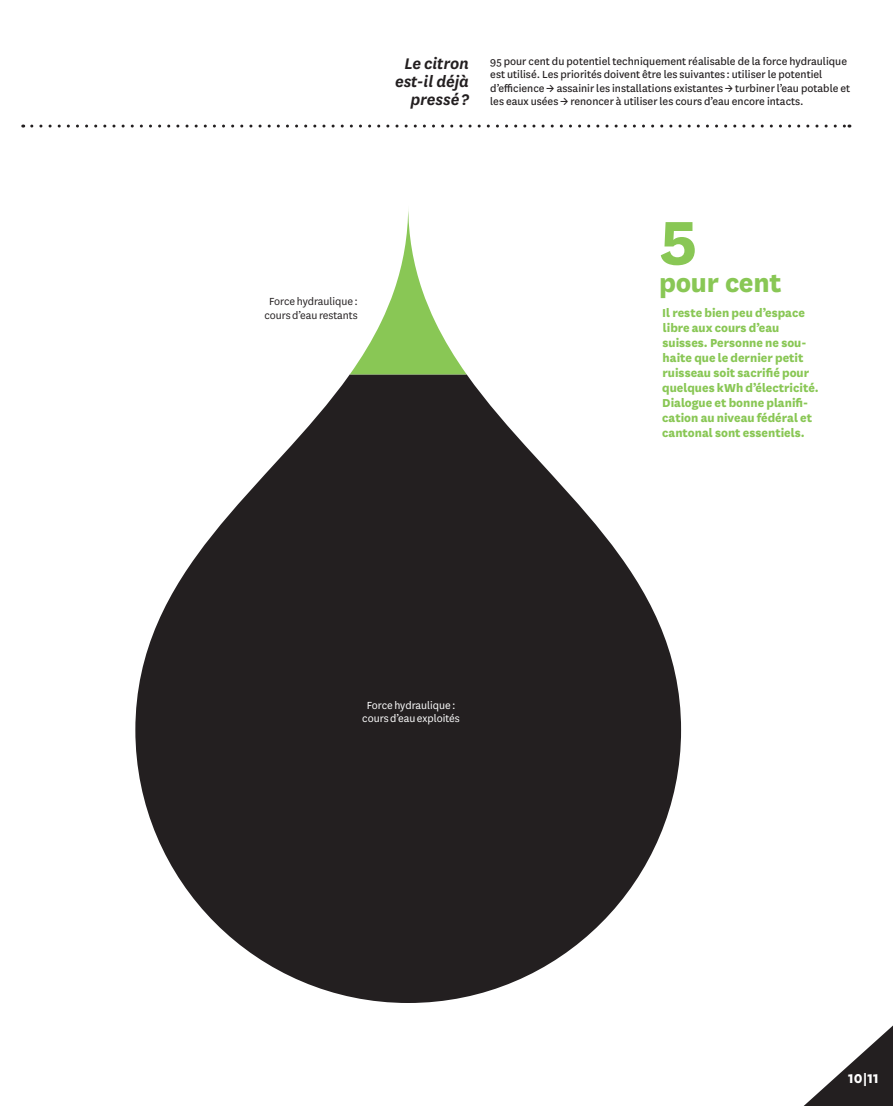
<style>
.page{position:relative;width:893px;height:1106px;background:#fff}
.page>*{position:absolute;margin:0;border:0;box-sizing:border-box;transform-origin:0 0}
.t1{font:600 120px "National";color:#89c755}
.t2{font:800 30px "National";letter-spacing:-.01em;color:#89c755}
.t3{font:italic 600 18px/18px "National";color:#231f20;text-align:right}
.t4{font:800 15px "National";color:#fff}
.t5{font:800 13.5px/15px "National";color:#89c755}
.t6{font:12px/13.5px "National";color:#231f20}
.t7{font:12px/13.5px "National";color:#fff;text-align:center}
.t8{font:12px/13.5px "National";color:#231f20;text-align:center}
</style>
<div class="page">
<svg style="left:32px;top:125px;width:818px;height:3px"></svg>
<svg style="left:135px;top:374px;width:546px;height:629px;fill:#231f20"></svg>
<svg style="left:350px;top:209px;width:117px;height:165px"></svg>
<svg style="left:803px;top:1025px;width:90px;height:81px"></svg>
<h3 class="t3" style="left:395px;top:54px;width:75px">Le citron est-il déjà pressé ?</h3>
<p class="t6" style="left:490px;top:54px;width:361px">95 pour cent du potentiel techniquement réalisable de la force hydraulique est utilisé. Les priorités doivent être les suivantes : utiliser le potentiel d’efficience -&gt; assainir les installations existantes -&gt; turbiner l’eau potable et les eaux usées -&gt; renoncer à utiliser les cours d’eau encore intacts.</p>
<p class="t8" style="left:264px;top:294px;width:95px">Force hydraulique : cours d’eau restants</p>
<h1 class="t1" style="left:659px;top:144px;width:40px">5</h1>
<h2 class="t2" style="left:659px;top:261px;width:124px">pour cent</h2>
<p class="t5" style="left:662px;top:305px;width:158px">Il reste bien peu d’espace libre aux cours d’eau suisses. Personne ne sou&shy;haite que le dernier petit ruisseau soit sacrifié pour quelques kWh d’électricité.<br>Dialogue et bonne planifi&shy;cation au niveau fédéral et cantonal sont essentiels.</p>
<p class="t7" style="left:362px;top:697px;width:99px">Force hydraulique : cours d’eau exploités</p>
<p class="t4" style="left:848px;top:1067px;width:32px">10|11</p>
</div>
